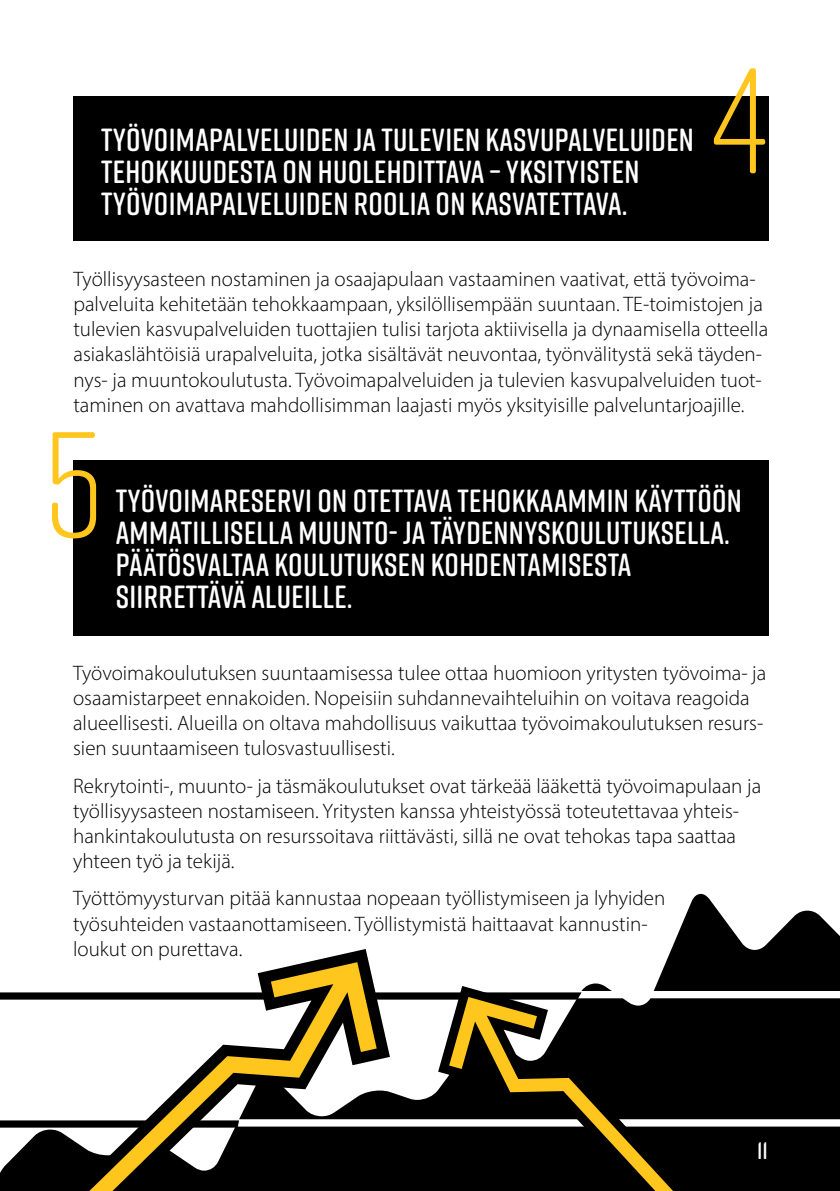
<style>
.page{position:relative;width:840px;height:1191px;background:#fff}
.page>*{position:absolute;margin:0;border:0;box-sizing:border-box;transform-origin:0 0}
.t1{font:300 150px "Rift Soft";color:#ffc61e}
.t2{font:600 32px/32px "Rift Soft";letter-spacing:.01em;color:#fff}
.t3{font:600 24px "Rift Soft";color:#fff}
.t4{font:300 21px/25.2px "Myriad Pro";color:#000}
</style>
<div class="page">
<svg style="left:0;top:894px;width:839px;height:297px"></svg>
<svg style="left:4px;top:949px;width:386px;height:242px"></svg>
<svg style="left:438px;top:986px;width:301px;height:205px;fill:#000"></svg>
<div style="left:73px;top:96px;width:695px;height:145px;background:#000"></div>
<div style="left:73px;top:460px;width:695px;height:175px;background:#000"></div>
<h2 class="t2" style="left:101px;top:123px;width:594px">TYÖVOIMAPALVELUIDEN JA TULEVIEN KASVUPALVELUIDEN<br>TEHOKKUUDESTA ON HUOLEHDITTAVA – YKSITYISTEN<br>TYÖVOIMAPALVELUIDEN ROOLIA ON KASVATETTAVA.</h2>
<h1 class="t1" style="left:710px;top:16px;width:58px">4</h1>
<p class="t4" style="left:73px;top:266px;width:696px">Työllisyysasteen nostaminen ja osaajapulaan vastaaminen vaativat, että työvoima&shy;palveluita kehitetään tehokkaampaan, yksilöllisempään suuntaan. TE-toimistojen ja tulevien kasvupalveluiden tuottajien tulisi tarjota aktiivisella ja dynaamisella otteella asiakaslähtöisiä urapalveluita, jotka sisältävät neuvontaa, työnvälitystä sekä täyden&shy;nys- ja muuntokoulutusta. Työvoimapalveluiden ja tulevien kasvupalveluiden tuot&shy;taminen on avattava mahdollisimman laajasti myös yksityisille palveluntarjoajille.</p>
<h1 class="t1" style="left:43px;top:380px;width:63px">5</h1>
<h2 class="t2" style="left:116px;top:484px;width:627px">TYÖVOIMARESERVI ON OTETTAVA TEHOKKAAMMIN KÄYTTÖÖN AMMATILLISELLA MUUNTO- JA TÄYDENNYSKOULUTUKSELLA.<br>PÄÄTÖSVALTAA KOULUTUKSEN KOHDENTAMISESTA SIIRRETTÄVÄ ALUEILLE.</h2>
<p class="t4" style="left:73px;top:660px;width:694px">Työvoimakoulutuksen suuntaamisessa tulee ottaa huomioon yritysten työvoima- ja osaamistarpeet ennakoiden. Nopeisiin suhdannevaihteluihin on voitava reagoida alueellisesti. Alueilla on oltava mahdollisuus vaikuttaa työvoimakoulutuksen resurs&shy;sien suuntaamiseen tulosvastuullisesti.</p>
<p class="t4" style="left:73px;top:773px;width:689px">Rekrytointi-, muunto- ja täsmäkoulutukset ovat tärkeää lääkettä työvoimapulaan ja työllisyysasteen nostamiseen. Yritysten kanssa yhteistyössä toteutettavaa yhteis&shy;hankintakoulutusta on resurssoitava riittävästi, sillä ne ovat tehokas tapa saattaa yhteen työ ja tekijä.</p>
<p class="t4" style="left:73px;top:885px;width:593px">Työttömyysturvan pitää kannustaa nopeaan työllistymiseen ja lyhyiden työsuhteiden vastaanottamiseen. Työllistymistä haittaavat kannustin&shy;loukut on purettava.</p>
<p class="t3" style="left:756px;top:1133px;width:12px">11</p>
</div>
